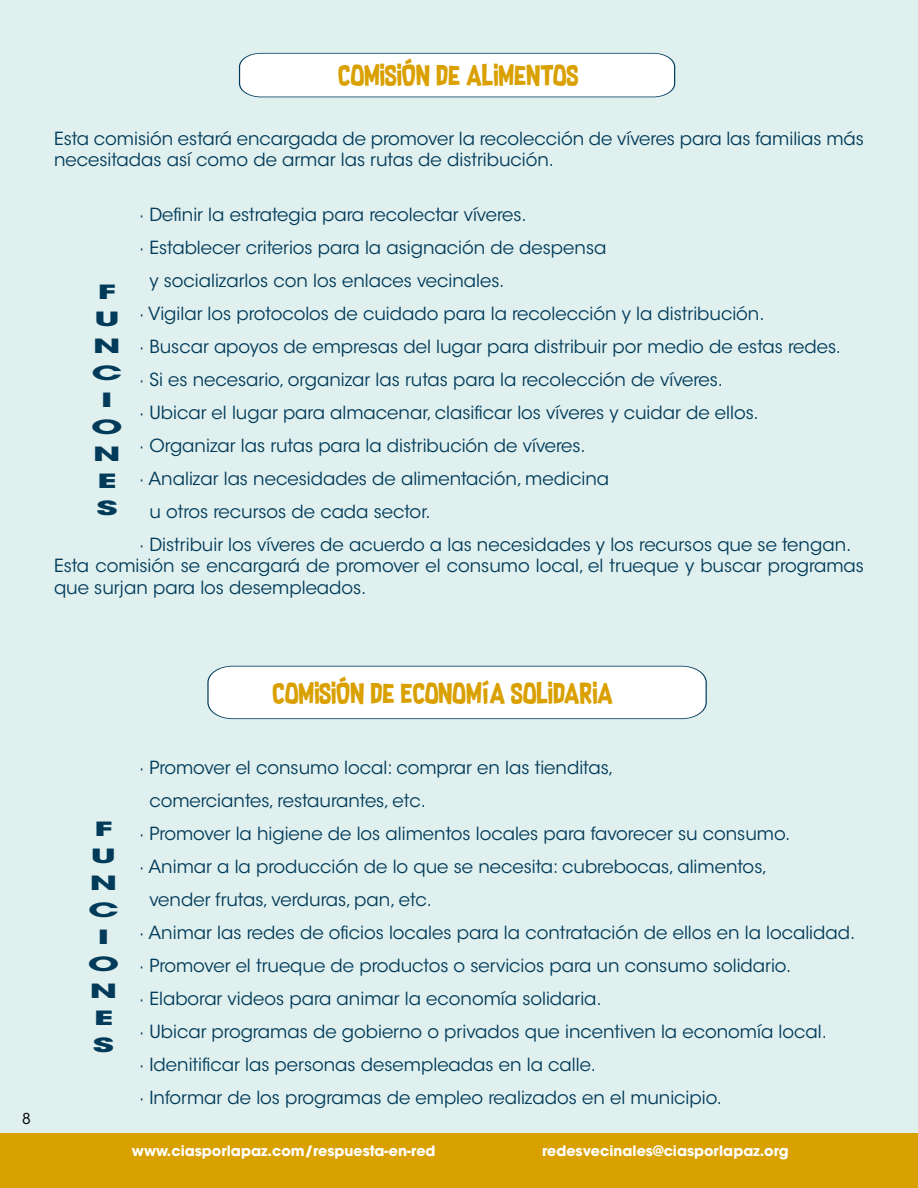
<style>
.page{position:relative;width:918px;height:1188px;background:#dff0ee}
.page>*{position:absolute;margin:0;border:0;box-sizing:border-box;transform-origin:0 0}
.t1{font:24px "Supersonic Rocketship";color:#d9a000}
.t2{font:700 19.5px/27px "ITC Avant Garde Std";color:#023b5a;text-align:center;scale:1.9 1}
.t3{font:18px/21.6px "ITC Avant Garde Std";color:#023b5a}
.t4{font:15px "ITC Avant Garde Std";color:#000}
.t5{font:700 14.25px "ITC Avant Garde Pro";color:#fff}
</style>
<div class="page">
<div style="left:0;top:1134px;width:918px;height:54px;background:#d9a100"></div>
<svg style="left:239px;top:53px;width:437px;height:45px;background:#f4f7f8"></svg>
<svg style="left:207px;top:665px;width:500px;height:54px;background:#f5f8f9"></svg>
<h1 class="t1" style="left:338px;top:57px;width:242px">COMISIÓN DE ALIMENTOS</h1>
<p class="t3" style="left:54px;top:128px;width:811px">Esta comisión estará encargada de promover la recolección de víveres para las familias más necesitadas así como de armar las rutas de distribución.</p>
<p class="t3" style="left:139px;top:204px;width:389px">· Definir la estrategia para recolectar víveres.</p>
<p class="t3" style="left:139px;top:237px;width:469px">· Establecer criterios para la asignación de despensa</p>
<p class="t3" style="left:149px;top:270px;width:357px">y socializarlos con los enlaces vecinales.</p>
<p class="t3" style="left:139px;top:303px;width:627px">· Vigilar los protocolos de cuidado para la recolección y la distribución.</p>
<p class="t3" style="left:139px;top:336px;width:704px">· Buscar apoyos de empresas del lugar para distribuir por medio de estas redes.</p>
<p class="t3" style="left:139px;top:369px;width:585px">· Si es necesario, organizar las rutas para la recolección de víveres.</p>
<p class="t3" style="left:139px;top:402px;width:621px">· Ubicar el lugar para almacenar, clasificar los víveres y cuidar de ellos.</p>
<p class="t3" style="left:139px;top:435px;width:448px">· Organizar las rutas para la distribución de víveres.</p>
<p class="t3" style="left:139px;top:468px;width:472px">· Analizar las necesidades de alimentación, medicina</p>
<p class="t3" style="left:149px;top:501px;width:283px">u otros recursos de cada sector.</p>
<p class="t3" style="left:139px;top:534px;width:714px">· Distribuir los víveres de acuerdo a las necesidades y los recursos que se tengan.</p>
<p class="t3" style="left:54px;top:555px;width:812px">Esta comisión se encargará de promover el consumo local, el trueque y buscar programas que surjan para los desempleados.</p>
<p class="t2" style="left:91px;top:279px;width:18px">F<br>U<br>N<br>C<br>I<br>O<br>N<br>E<br>S</p>
<p class="t4" style="left:22px;top:1109px;width:10px">8</p>
<h1 class="t1" style="left:273px;top:674px;width:342px">COMISIÓN DE ECONOMÍA SOLIDARIA</h1>
<p class="t2" style="left:88px;top:816px;width:18px">F<br>U<br>N<br>C<br>I<br>O<br>N<br>E<br>S</p>
<p class="t3" style="left:139px;top:757px;width:476px">· Promover el consumo local: comprar en las tienditas,</p>
<p class="t3" style="left:149px;top:790px;width:278px">comerciantes, restaurantes, etc.</p>
<p class="t3" style="left:139px;top:823px;width:653px">· Promover la higiene de los alimentos locales para favorecer su consumo.</p>
<p class="t3" style="left:139px;top:856px;width:630px">· Animar a la producción de lo que se necesita: cubrebocas, alimentos,</p>
<p class="t3" style="left:149px;top:889px;width:284px">vender frutas, verduras, pan, etc.</p>
<p class="t3" style="left:139px;top:922px;width:718px">· Animar las redes de oficios locales para la contratación de ellos en la localidad.</p>
<p class="t3" style="left:139px;top:955px;width:654px">· Promover el trueque de productos o servicios para un consumo solidario.</p>
<p class="t3" style="left:139px;top:988px;width:464px">· Elaborar videos para animar la economía solidaria.</p>
<p class="t3" style="left:139px;top:1021px;width:689px">· Ubicar programas de gobierno o privados que incentiven la economía local.</p>
<p class="t3" style="left:139px;top:1054px;width:459px">· Idenitificar las personas desempleadas en la calle.</p>
<p class="t3" style="left:139px;top:1087px;width:585px">· Informar de los programas de empleo realizados en el municipio.</p>
<p class="t5" style="left:132px;top:1141px;width:305px">www.ciasporlapaz.com/respuesta-en-red</p>
<p class="t5" style="left:542px;top:1141px;width:248px">redesvecinales@ciasporlapaz.org</p>
</div>
